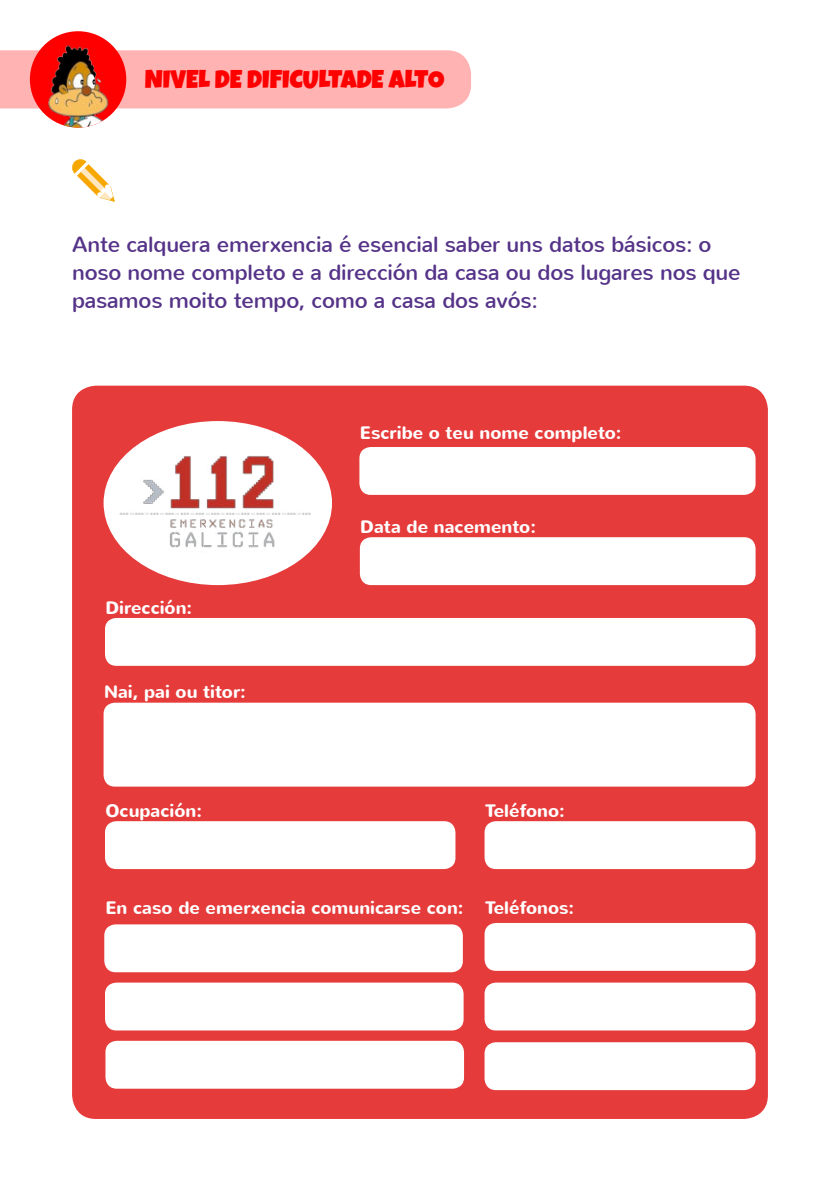
<style>
.page{position:relative;width:840px;height:1191px;background:#fff}
.page>*{position:absolute;margin:0;border:0;box-sizing:border-box;transform-origin:0 0}
.t1{font:25.6px "Luckiest Guy";color:#f00}
.t2{font:22px/28px "Nunito";letter-spacing:-.01em;color:#538}
.t3{font:700 18px "Nunito";color:#fff}
</style>
<div class="page">
<div style="left:0;top:50px;width:471px;height:58px;background:#ffb3b3"></div>
<img style="left:30px;top:31px;width:96px;height:97px">
<svg style="left:72px;top:159px;width:43px;height:43px"></svg>
<div style="left:72px;top:386px;width:695px;height:733px;background:#e63b3b;border-radius:24px"></div>
<div style="left:359px;top:447px;width:396px;height:48px;background:#fff;border-radius:11px"></div>
<div style="left:103px;top:702px;width:652px;height:84px;background:#fff;border-radius:11px"></div>
<div style="left:103px;top:421px;width:229px;height:164px;background:#fff;border-radius:50%"></div>
<img style="left:107px;top:430px;width:222px;height:147px">
<div style="left:359px;top:537px;width:396px;height:48px;background:#fff;border-radius:11px"></div>
<div style="left:105px;top:618px;width:650px;height:48px;background:#fff;border-radius:11px"></div>
<div style="left:105px;top:821px;width:350px;height:48px;background:#fff;border-radius:11px"></div>
<div style="left:484px;top:821px;width:271px;height:48px;background:#fff;border-radius:11px"></div>
<div style="left:104px;top:924px;width:358px;height:48px;background:#fff;border-radius:11px"></div>
<div style="left:105px;top:982px;width:358px;height:48px;background:#fff;border-radius:11px"></div>
<div style="left:105px;top:1040px;width:359px;height:48px;background:#fff;border-radius:11px"></div>
<div style="left:484px;top:923px;width:271px;height:47px;background:#fff;border-radius:11px"></div>
<div style="left:484px;top:982px;width:271px;height:48px;background:#fff;border-radius:11px"></div>
<div style="left:484px;top:1042px;width:271px;height:48px;background:#fff;border-radius:11px"></div>
<p class="t1" style="left:145px;top:63px;width:199px">NIVEL DE DIFICULTADE</p>
<p class="t1" style="left:388px;top:63px;width:42px">ALTO</p>
<p class="t2" style="left:72px;top:230px;width:669px">Ante calquera emerxencia é esencial saber uns datos básicos: o noso nome completo e a dirección da casa ou dos lugares nos que pasamos moito tempo, como a casa dos avós:</p>
<p class="t3" style="left:359px;top:421px;width:263px">Escribe o teu nome completo:</p>
<p class="t3" style="left:105px;top:595px;width:88px">Dirección:</p>
<p class="t3" style="left:104px;top:680px;width:143px">Nai, pai ou titor:</p>
<p class="t3" style="left:360px;top:515px;width:177px">Data de nacemento:</p>
<p class="t3" style="left:105px;top:798px;width:98px">Ocupación:</p>
<p class="t3" style="left:484px;top:798px;width:81px">Teléfono:</p>
<p class="t3" style="left:105px;top:896px;width:359px">En caso de emerxencia comunicarse con:</p>
<p class="t3" style="left:484px;top:896px;width:91px">Teléfonos:</p>
</div>
